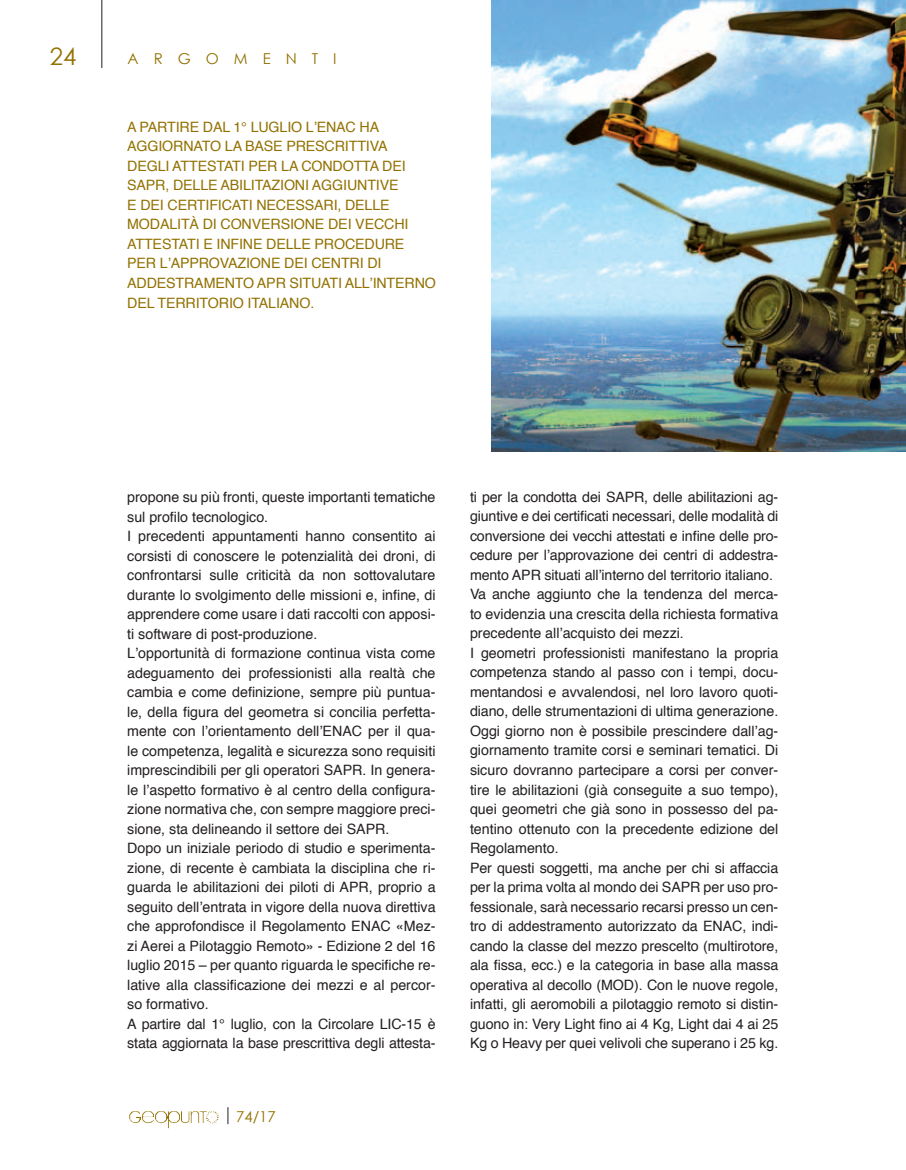
<style>
.page{position:relative;width:906px;height:1170px;background:#fff}
.page>*{position:absolute;margin:0;border:0;box-sizing:border-box;transform-origin:0 0}
.t1{font:24px "Century Gothic";color:#927100}
.t2{font:15px "Century Gothic";letter-spacing:1em;color:#927100}
.t3{font:14.25px/19.5px "Helvetica";color:#231f20}
.t4{font:14.25px/19.5px "Helvetica";letter-spacing:-.01em;color:#927100}
</style>
<div class="page">
<hr style="left:101px;top:0;width:1px;height:68px;background:#231f20">
<svg style="left:227px;top:1107px;width:1px;height:17px"></svg>
<svg style="left:206px;top:1111px;width:10px;height:12px"></svg>
<img style="left:492px;top:0;width:414px;height:451px">
<h1 class="t1" style="left:50px;top:41px;width:28px">24</h1>
<p class="t2" style="left:128px;top:50px;width:211px">ARGOMENTI</p>
<p class="t4" style="left:127px;top:118px;width:253px">A PARTIRE DAL 1° LUGLIO L’ENAC HA<br>AGGIORNATO la base</p>
<p class="t4" style="left:286px;top:137px;width:10px">prescrittiva</p>
<p class="t4" style="left:127px;top:157px;width:9px">degli</p>
<p class="t4" style="left:172px;top:157px;width:3px">attestati</p>
<p class="t4" style="left:248px;top:157px;width:11px">per</p>
<p class="t4" style="left:281px;top:157px;width:31px">la condotta</p>
<p class="t4" style="left:382px;top:157px;width:9px">dei</p>
<p class="t4" style="left:127px;top:176px;width:56px">SAPR, delle</p>
<p class="t4" style="left:221px;top:176px;width:8px">abilita</p>
<p class="t4" style="left:272px;top:176px;width:17px">zioni</p>
<p class="t4" style="left:312px;top:176px;width:10px">aggiuntive</p>
<p class="t4" style="left:127px;top:196px;width:22px">e dei</p>
<p class="t4" style="left:167px;top:196px;width:9px">certificati</p>
<p class="t4" style="left:256px;top:196px;width:10px">necessari</p>
<p class="t4" style="left:337px;top:196px;width:18px">, delle</p>
<p class="t4" style="left:127px;top:215px;width:10px">modalit</p>
<p class="t4" style="left:190px;top:215px;width:42px">à di conversione</p>
<p class="t4" style="left:328px;top:215px;width:9px">dei</p>
<p class="t4" style="left:355px;top:215px;width:11px">vecc</p>
<p class="t4" style="left:394px;top:215px;width:13px">hi</p>
<p class="t4" style="left:127px;top:235px;width:3px">attestati</p>
<p class="t4" style="left:203px;top:235px;width:22px">e infine</p>
<p class="t4" style="left:266px;top:235px;width:10px">delle</p>
<p class="t4" style="left:314px;top:235px;width:11px">procedure</p>
<p class="t4" style="left:127px;top:254px;width:11px">per</p>
<p class="t4" style="left:160px;top:254px;width:22px">l’approva</p>
<p class="t4" style="left:238px;top:254px;width:18px">zione</p>
<p class="t4" style="left:284px;top:254px;width:9px">dei</p>
<p class="t4" style="left:311px;top:254px;width:10px">centri</p>
<p class="t4" style="left:367px;top:254px;width:7px">di</p>
<p class="t4" style="left:127px;top:274px;width:10px">addestramento</p>
<p class="t4" style="left:257px;top:274px;width:40px">APR situati</p>
<p class="t4" style="left:345px;top:274px;width:38px">all’interno</p>
<p class="t4" style="left:127px;top:293px;width:10px">del</p>
<p class="t4" style="left:158px;top:293px;width:7px">territorio</p>
<p class="t4" style="left:248px;top:293px;width:9px">italiano</p>
<p class="t4" style="left:310px;top:293px;width:5px">.</p>
<p class="t3" style="left:127px;top:487px;width:310px">propone su più fronti, queste importanti tematiche sul profilo tecnologico.<br>I precedenti appuntamenti hanno consentito ai corsisti di conoscere le potenzialità dei droni, di confrontarsi sulle criticità da non sottovalutare durante lo svolgimento delle missioni e, infine, di apprendere come usare i dati raccolti con apposi&shy;ti software di post-produzione.<br>L’opportunità di formazione continua vista come adeguamento dei professionisti alla realtà che cambia e come definizione, sempre più puntua&shy;le, della figura del geometra si concilia perfetta&shy;mente con l’orientamento dell’ENAC per il qua&shy;le competenza, legalità e sicurezza sono requisiti imprescindibili per gli operatori SAPR. In genera&shy;le l’aspetto formativo è al centro della configura&shy;zione normativa che, con sempre maggiore preci&shy;sione, sta delineando il settore dei SAPR.<br>Dopo un iniziale periodo di studio e sperimenta&shy;zione, di recente è cambiata la disciplina che ri&shy;guarda le abilitazioni dei piloti di APR, proprio a seguito dell’entrata in vigore della nuova direttiva che approfondisce il Regolamento ENAC «Mez&shy;zi Aerei a Pilotaggio Remoto» - Edizione 2 del 16 luglio 2015 – per quanto riguarda le specifiche re&shy;lative alla classificazione dei mezzi e al percor&shy;so formativo.<br>A partire dal 1° luglio, con la Circolare LIC-15 è stata aggiornata la base prescrittiva degli attesta-</p>
<p class="t3" style="left:470px;top:487px;width:310px">ti per la condotta dei SAPR, delle abilitazioni ag&shy;giuntive e dei certificati necessari, delle modalità di conversione dei vecchi attestati e infine delle pro&shy;cedure per l’approvazione dei centri di addestra&shy;mento APR situati all’interno del territorio italiano.<br>Va anche aggiunto che la tendenza del merca&shy;to evidenzia una crescita della richiesta formativa precedente all’acquisto dei mezzi.<br>I geometri professionisti manifestano la propria competenza stando al passo con i tempi, docu&shy;mentandosi e avvalendosi, nel loro lavoro quoti&shy;diano, delle strumentazioni di ultima generazione.<br>Oggi giorno non è possibile prescindere dall’ag&shy;giornamento tramite corsi e seminari tematici. Di sicuro dovranno partecipare a corsi per conver&shy;tire le abilitazioni (già conseguite a suo tempo), quei geometri che già sono in possesso del pa&shy;tentino ottenuto con la precedente edizione del Regolamento.<br>Per questi soggetti, ma anche per chi si affaccia per la prima volta al mondo dei SAPR per uso pro&shy;fessionale, sarà necessario recarsi presso un cen&shy;tro di addestramento autorizzato da ENAC, indi&shy;cando la classe del mezzo prescelto (multirotore, ala fissa, ecc.) e la categoria in base alla massa operativa al decollo (MOD). Con le nuove regole, infatti, gli aeromobili a pilotaggio remoto si distin&shy;guono in: Very Light fino ai 4 Kg, Light dai 4 ai 25<br>Kg o Heavy per quei velivoli che superano i 25 kg.</p>
<p class="t2" style="left:236px;top:1106px;width:41px">74/17</p>
</div>
